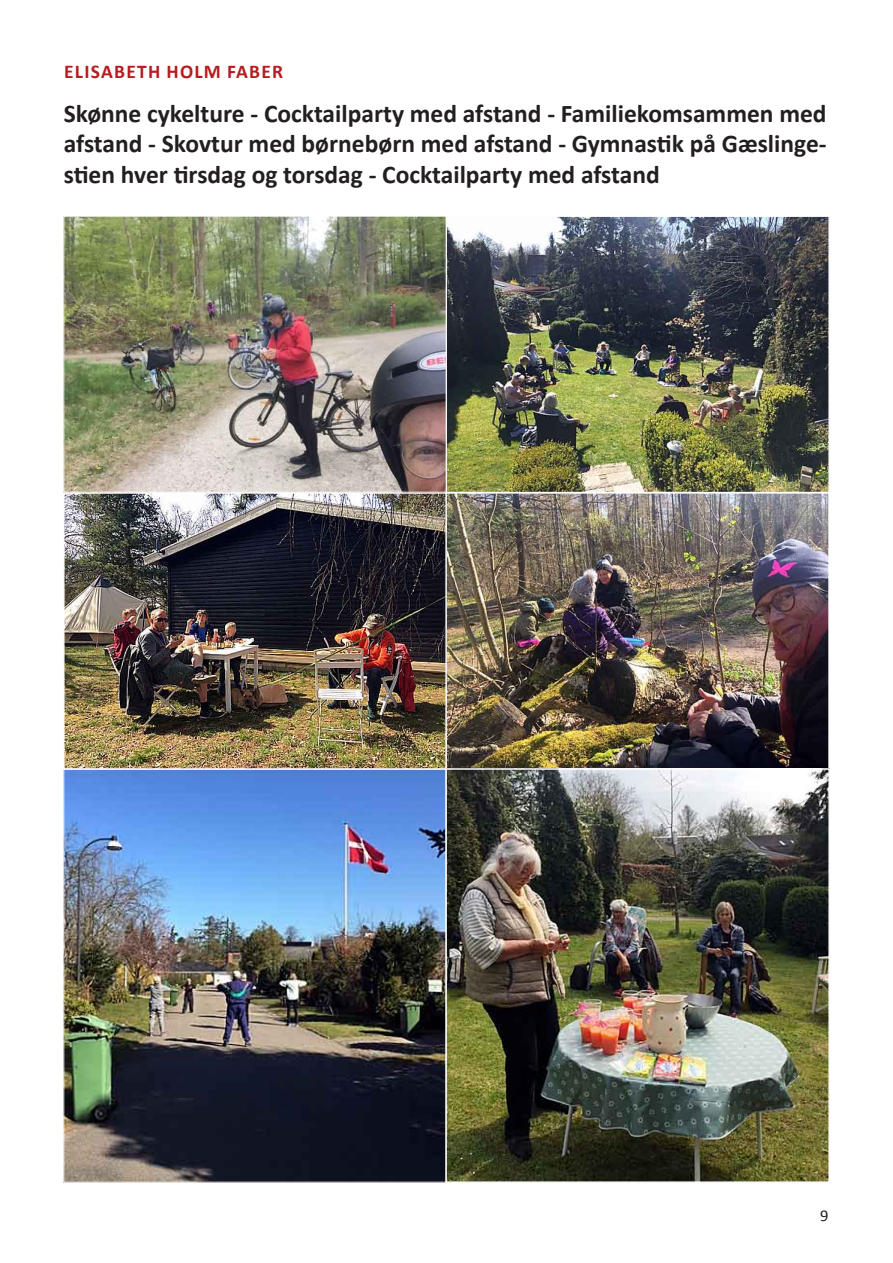
<style>
.page{position:relative;width:893px;height:1263px;background:#fff}
.page>*{position:absolute;margin:0;border:0;box-sizing:border-box;transform-origin:0 0}
.Kassetekst_overskrif{font:700 25.5px/30.6px "Calibri";color:#231f20;text-align:justify}
.Navn{font:700 19.5px "Calibri";letter-spacing:.065em;color:#b61c20}
.t1{font:16.5px "Calibri";color:#231f20}
</style>
<div class="page">
<img style="left:65px;top:218px;width:762px;height:962px">
<div style="left:63px;top:492px;width:384px;height:278px;border:2px solid #fff"></div>
<div style="left:445px;top:215px;width:385px;height:278px;border:2px solid #fff"></div>
<div style="left:445px;top:768px;width:385px;height:415px;border:2px solid #fff"></div>
<div style="left:63px;top:216px;width:383px;height:277px;border:1px solid #fff"></div>
<p class="Navn" style="left:64px;top:59px;width:221px">ELISABETH HOLM FABER</p>
<p class="Kassetekst_overskrif" style="left:64px;top:98px;width:764px">Skønne cykelture - Cocktailparty med afstand - Familiekomsammen med afstand - Skovtur med børnebørn med afstand - Gymnastik på Gæslinge&shy;stien hver tirsdag og torsdag - Cocktailparty med afstand</p>
<p class="t1" style="left:820px;top:1205px;width:10px">9</p>
</div>
